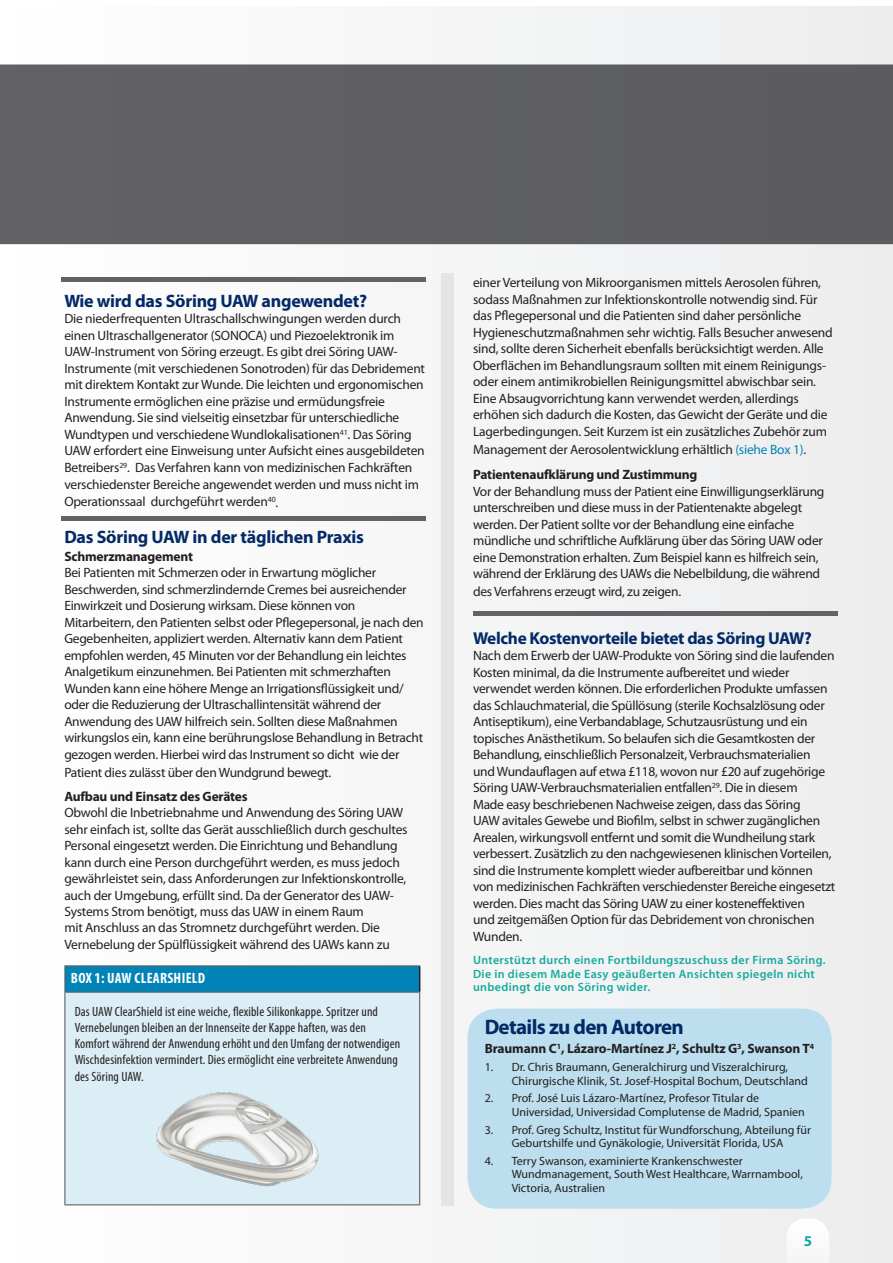
<style>
.page{position:relative;width:893px;height:1263px;background:#fff}
.page>*{position:absolute;margin:0;border:0;box-sizing:border-box;transform-origin:0 0}
.t1{font:700 21px "Myriad Pro";letter-spacing:-.03em;color:#032a67}
.t2{font:700 18px "Myriad Pro";letter-spacing:-.015em;color:#032a67}
.t3{font:700 17.25px "Myriad Pro";letter-spacing:-.02em;color:#032a67}
.t4{font:700 condensed 15px "Myriad Pro";letter-spacing:.02em;color:#fff}
.t5{font:700 15px "Myriad Pro";color:#15aa9d}
.t6{font:13.5px/16.5px "Myriad Pro";letter-spacing:-.02em;color:#231f20}
.t7{font:condensed 13.5px/16.2px "Myriad Pro";letter-spacing:.01em;color:#231f20}
.t8{font:700 13.5px "Myriad Pro";letter-spacing:-.015em;color:#231f20}
.t9{font:12px/13.5px "Myriad Pro";color:#231f20}
.t10{font:600 12px/13.5px "Myriad Pro";letter-spacing:.03em;color:#15aa9d}
.s1{color:#0083b6}
.s2{font-weight:700}
</style>
<div class="page">
<div style="left:0;top:6px;width:893px;height:1257px;background:#f5f5f6"></div>
<hr style="left:892px;top:0;width:1px;height:1263px;background:#ededee">
<div style="left:441px;top:273px;width:13px;height:932px;background:#e3e4e6"></div>
<div style="left:0;top:64px;width:893px;height:180px;background:#5f5f62"></div>
<div style="left:468px;top:1008px;width:363px;height:201px;background:#bcdeee;border-radius:30px"></div>
<div style="left:65px;top:966px;width:355px;height:26px;background:#0083b6"></div>
<div style="left:65px;top:992px;width:355px;height:213px;background:#dbedf5"></div>
<svg style="left:419px;top:966px;width:1px;height:25px"></svg>
<hr style="left:419px;top:993px;width:1px;height:211px;background:#636366">
<hr style="left:64px;top:965px;width:356px;height:1px;background:#636366">
<svg style="left:64px;top:966px;width:1px;height:25px"></svg>
<hr style="left:64px;top:991px;width:356px;height:2px;background:#636366">
<hr style="left:64px;top:993px;width:1px;height:211px;background:#636366">
<hr style="left:64px;top:1204px;width:356px;height:1px;background:#636366">
<div style="left:61px;top:277px;width:364px;height:5px;background:#636366"></div>
<div style="left:61px;top:516px;width:364px;height:5px;background:#636366"></div>
<hr style="left:473px;top:611px;width:364px;height:4px;background:#636366">
<img style="left:122px;top:1092px;width:233px;height:113px">
<h2 class="t2" style="left:64px;top:289px;width:304px">Wie wird das Söring UAW angewendet?</h2>
<p class="t6" style="left:64px;top:310px;width:362px">Die niederfrequenten Ultraschallschwingungen werden durch einen Ultraschallgenerator (SONOCA) und Piezoelektronik im UAW-Instrument von Söring erzeugt. Es gibt drei Söring UAW-Instrumente (mit verschiedenen Sonotroden) für das Debridement mit direktem Kontakt zur Wunde. Die leichten und ergonomischen Instrumente ermöglichen eine präzise und ermüdungsfreie Anwendung. Sie sind vielseitig einsetzbar für unterschiedliche Wundtypen und verschiedene Wundlokalisationen<sup>41</sup>. Das Söring UAW erfordert eine Einweisung unter Aufsicht eines ausgebildeten Betreibers<sup>29</sup>. Das Verfahren kann von medizinischen Fachkräften verschiedenster Bereiche angewendet werden und muss nicht im</p>
<p class="t6" style="left:64px;top:493px;width:216px">Operationssaal durchgeführt werden<sup>40</sup>.</p>
<h2 class="t2" style="left:64px;top:525px;width:301px">Das Söring UAW in der täglichen Praxis</h2>
<p class="t8" style="left:64px;top:547px;width:130px">Schmerzmanagement</p>
<p class="t6" style="left:64px;top:564px;width:361px">Bei Patienten mit Schmerzen oder in Erwartung möglicher Beschwerden, sind schmerzlindernde Cremes bei ausreichender Einwirkzeit und Dosierung wirksam. Diese können von Mitarbeitern, den Patienten selbst oder Pflegepersonal, je nach den Gegebenheiten, appliziert werden. Alternativ kann dem Patient empfohlen werden, 45 Minuten vor der Behandlung ein leichtes Analgetikum einzunehmen. Bei Patienten mit schmerzhaften Wunden kann eine höhere Menge an Irrigationsflüssigkeit und/ oder die Reduzierung der Ultraschallintensität während der Anwendung des UAW hilfreich sein. Sollten diese Maßnahmen wirkungslos ein, kann eine berührungslose Behandlung in Betracht gezogen werden. Hierbei wird das Instrument so dicht wie der</p>
<p class="t6" style="left:64px;top:763px;width:268px">Patient dies zulässt über den Wundgrund bewegt.</p>
<p class="t8" style="left:64px;top:787px;width:185px">Aufbau und Einsatz des Gerätes</p>
<p class="t6" style="left:64px;top:804px;width:345px">Obwohl die Inbetriebnahme und Anwendung des Söring UAW sehr einfach ist, sollte das Gerät ausschließlich durch geschultes Personal eingesetzt werden. Die Einrichtung und Behandlung kann durch eine Person durchgeführt werden, es muss jedoch gewährleistet sein, dass Anforderungen zur Infektionskontrolle, auch der Umgebung, erfüllt sind. Da der Generator des UAW-Systems Strom benötigt, muss das UAW in einem Raum<br>mit Anschluss an das Stromnetz durchgeführt werden. Die Vernebelung der Spülflüssigkeit während des UAWs kann zu</p>
<p class="t4" style="left:71px;top:968px;width:136px">BOX 1: UAW CLEARSHIELD</p>
<p class="t7" style="left:75px;top:1003px;width:327px">Das UAW ClearShield ist eine weiche, flexible Silikonkappe. Spritzer und Vernebelungen bleiben an der Innenseite der Kappe haften, was den Komfort während der Anwendung erhöht und den Umfang der notwendigen Wischdesinfektion vermindert. Dies ermöglicht eine verbreitete Anwendung des Söring UAW.</p>
<p class="t6" style="left:473px;top:274px;width:361px">einer Verteilung von Mikroorganismen mittels Aerosolen führen, sodass Maßnahmen zur Infektionskontrolle notwendig sind. Für das Pflegepersonal und die Patienten sind daher persönliche Hygieneschutzmaßnahmen sehr wichtig. Falls Besucher anwesend sind, sollte deren Sicherheit ebenfalls berücksichtigt werden. Alle Oberflächen im Behandlungsraum sollten mit einem Reinigungs&shy;oder einem antimikrobiellen Reinigungsmittel abwischbar sein.<br>Eine Absaugvorrichtung kann verwendet werden, allerdings erhöhen sich dadurch die Kosten, das Gewicht der Geräte und die Lagerbedingungen. Seit Kurzem ist ein zusätzliches Zubehör zum</p>
<p class="t6" style="left:473px;top:436px;width:335px;line-height:25.5px">Management der Aerosolentwicklung erhältlich <span class="s1">(siehe Box 1)</span>.<br><span class="s2">Patientenaufklärung und Zustimmung</span></p>
<p class="t6" style="left:473px;top:483px;width:353px">Vor der Behandlung muss der Patient eine Einwilligungserklärung unterschreiben und diese muss in der Patientenakte abgelegt werden. Der Patient sollte vor der Behandlung eine einfache mündliche und schriftliche Aufklärung über das Söring UAW oder eine Demonstration erhalten. Zum Beispiel kann es hilfreich sein, während der Erklärung des UAWs die Nebelbildung, die während</p>
<p class="t6" style="left:473px;top:583px;width:210px">des Verfahrens erzeugt wird, zu zeigen.</p>
<p class="t3" style="left:473px;top:626px;width:340px">Welche Kostenvorteile bietet das Söring UAW?</p>
<p class="t6" style="left:473px;top:647px;width:364px">Nach dem Erwerb der UAW-Produkte von Söring sind die laufenden Kosten minimal, da die Instrumente aufbereitet und wieder verwendet werden können. Die erforderlichen Produkte umfassen das Schlauchmaterial, die Spüllösung (sterile Kochsalzlösung oder Antiseptikum), eine Verbandablage, Schutzausrüstung und ein topisches Anästhetikum. So belaufen sich die Gesamtkosten der Behandlung, einschließlich Personalzeit, Verbrauchsmaterialien und Wundauflagen auf etwa £118, wovon nur £20 auf zugehörige Söring UAW-Verbrauchsmaterialien entfallen<sup>29</sup>. Die in diesem<br>Made easy beschriebenen Nachweise zeigen, dass das Söring<br>UAW avitales Gewebe und Biofilm, selbst in schwer zugänglichen Arealen, wirkungsvoll entfernt und somit die Wundheilung stark verbessert. Zusätzlich zu den nachgewiesenen klinischen Vorteilen, sind die Instrumente komplett wieder aufbereitbar und können von medizinischen Fachkräften verschiedenster Bereiche eingesetzt werden. Dies macht das Söring UAW zu einer kosteneffektiven<br>und zeitgemäßen Option für das Debridement von chronischen Wunden.</p>
<p class="t10" style="left:473px;top:953px;width:354px">Unterstützt durch einen Fortbildungszuschuss der Firma Söring.<br>Die in diesem Made Easy geäußerten Ansichten spiegeln nicht unbedingt die von Söring wider.</p>
<h1 class="t1" style="left:485px;top:1013px;width:201px">Details zu den Autoren</h1>
<p class="t8" style="left:485px;top:1040px;width:331px">Braumann C<sup>1</sup>, Lázaro-Martínez J<sup>2</sup>, Schultz G<sup>3</sup>, Swanson T<sup>4</sup></p>
<p class="t9" style="left:512px;top:1060px;width:298px;text-indent:-27px">1. Dr. Chris Braumann, Generalchirurg und Viszeralchirurg,<br>Chirurgische Klinik, St. Josef-Hospital Bochum, Deutschland</p>
<p class="t9" style="left:512px;top:1091px;width:295px;text-indent:-27px">2. Prof. José Luis Lázaro-Martínez, Profesor Titular de<br>Universidad, Universidad Complutense de Madrid, Spanien</p>
<p class="t9" style="left:485px;top:1122px;width:328px;text-align:center">3. Prof. Greg Schultz, Institut für Wundforschung, Abteilung für<br>Geburtshilfe und Gynäkologie, Universität Florida, USA</p>
<p class="t9" style="left:512px;top:1154px;width:293px;text-indent:-27px">4. Terry Swanson, examinierte Krankenschwester<br>Wundmanagement, South West Healthcare, Warrnambool,<br>Victoria, Australien</p>
<p class="t5" style="left:804px;top:1231px;width:10px">5</p>
</div>
